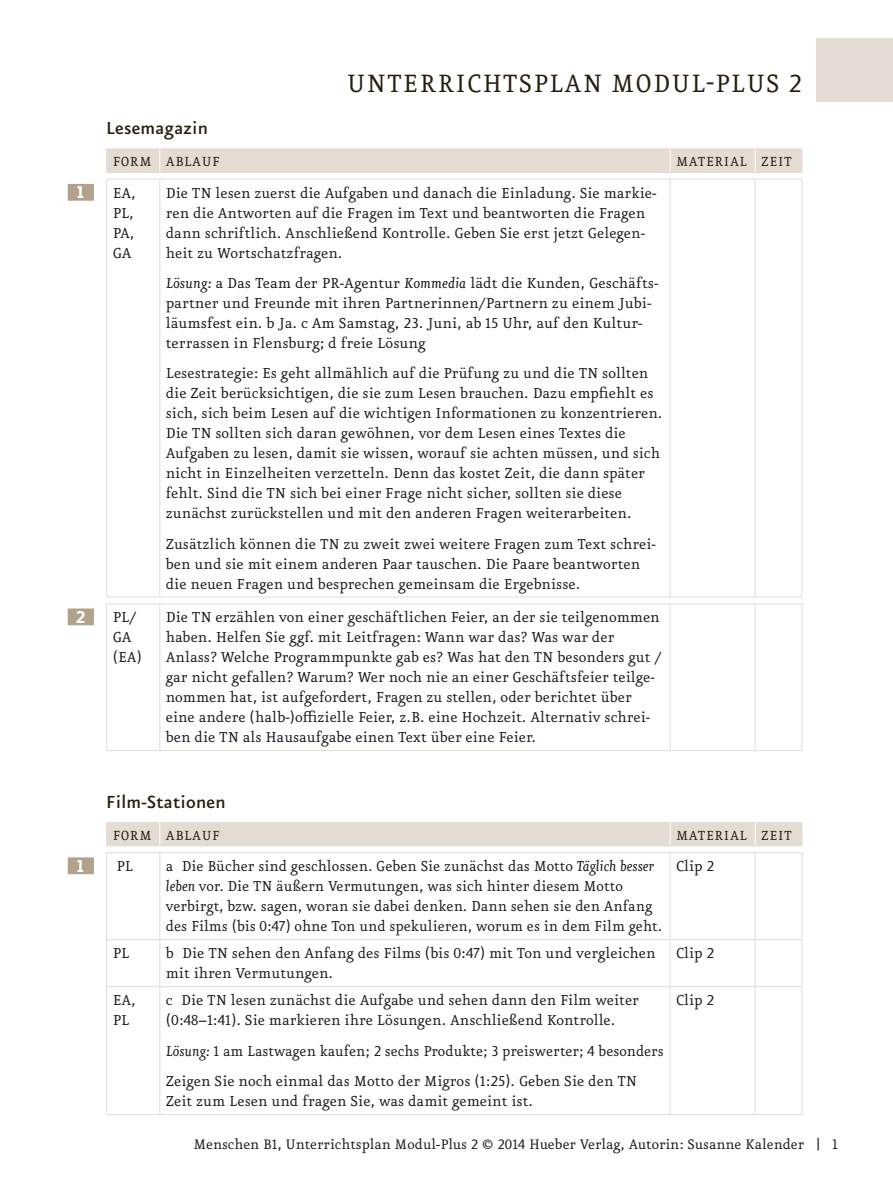
<style>
.page{position:relative;width:893px;height:1191px;background:#fff}
.page>*{position:absolute;margin:0;border:0;box-sizing:border-box;transform-origin:0 0}
.t1{font:30px "Eureka Pro";letter-spacing:.04em;color:#271d0d}
.t2{font:500 21px "Eureka Sans Pro";letter-spacing:.01em;color:#271d0d}
.t3{font:700 20.55px "Eureka Sans Pro";color:#fff}
.t4{font:17.25px/20px "Eureka Pro";color:#1a171c}
.t5{font:16.5px "Eureka Pro";color:#1a171c}
.t6{font:15.75px "Eureka Pro";letter-spacing:.035em;color:#271d0d}
.s1{font-style:italic}
.s2{font-size:12.9px}
.s3{font-family:"Eureka Sans Pro"}
</style>
<div class="page">
<div style="left:816px;top:38px;width:77px;height:64px;background:#e4dcd2"></div>
<hr style="left:106px;top:148px;width:54px;height:1px;background:#e4dcd2">
<div style="left:106px;top:149px;width:696px;height:23px;background:#e4dcd2"></div>
<hr style="left:160px;top:148px;width:510px;height:1px;background:#e4dcd2">
<hr style="left:670px;top:148px;width:132px;height:1px;background:#e4dcd2">
<hr style="left:106px;top:172px;width:564px;height:1px;background:#e4dcd2">
<hr style="left:670px;top:172px;width:132px;height:1px;background:#e4dcd2">
<hr style="left:159px;top:179px;width:1px;height:417px;background:#e4dcd2">
<hr style="left:670px;top:179px;width:1px;height:417px;background:#e4dcd2">
<hr style="left:755px;top:179px;width:1px;height:417px;background:#e4dcd2">
<hr style="left:106px;top:179px;width:54px;height:1px;background:#e4dcd2">
<hr style="left:106px;top:179px;width:1px;height:417px;background:#e4dcd2">
<hr style="left:160px;top:179px;width:510px;height:1px;background:#e4dcd2">
<hr style="left:670px;top:179px;width:132px;height:1px;background:#e4dcd2">
<hr style="left:801px;top:179px;width:1px;height:417px;background:#e4dcd2">
<hr style="left:106px;top:596px;width:564px;height:1px;background:#e4dcd2">
<hr style="left:670px;top:596px;width:132px;height:1px;background:#e4dcd2">
<hr style="left:159px;top:604px;width:1px;height:146px;background:#e4dcd2">
<hr style="left:670px;top:604px;width:1px;height:146px;background:#e4dcd2">
<hr style="left:755px;top:604px;width:1px;height:146px;background:#e4dcd2">
<hr style="left:160px;top:750px;width:510px;height:1px;background:#e4dcd2">
<hr style="left:670px;top:750px;width:85px;height:1px;background:#e4dcd2">
<hr style="left:160px;top:603px;width:510px;height:1px;background:#e4dcd2">
<hr style="left:670px;top:603px;width:132px;height:1px;background:#e4dcd2">
<hr style="left:801px;top:604px;width:1px;height:146px;background:#e4dcd2">
<hr style="left:755px;top:750px;width:47px;height:1px;background:#e4dcd2">
<hr style="left:106px;top:603px;width:54px;height:1px;background:#e4dcd2">
<hr style="left:106px;top:604px;width:1px;height:146px;background:#e4dcd2">
<hr style="left:106px;top:750px;width:54px;height:1px;background:#e4dcd2">
<div style="left:106px;top:822px;width:696px;height:23px;background:#e4dcd2"></div>
<hr style="left:160px;top:822px;width:510px;height:1px;background:#e4dcd2">
<hr style="left:670px;top:822px;width:132px;height:1px;background:#e4dcd2">
<hr style="left:106px;top:845px;width:564px;height:1px;background:#e4dcd2">
<hr style="left:670px;top:845px;width:132px;height:1px;background:#e4dcd2">
<hr style="left:159px;top:853px;width:1px;height:86px;background:#e4dcd2">
<hr style="left:670px;top:853px;width:1px;height:86px;background:#e4dcd2">
<hr style="left:755px;top:853px;width:1px;height:86px;background:#e4dcd2">
<hr style="left:160px;top:939px;width:510px;height:1px;background:#e4dcd2">
<hr style="left:159px;top:940px;width:1px;height:46px;background:#e4dcd2">
<hr style="left:670px;top:939px;width:85px;height:1px;background:#e4dcd2">
<hr style="left:670px;top:940px;width:1px;height:46px;background:#e4dcd2">
<hr style="left:755px;top:940px;width:1px;height:46px;background:#e4dcd2">
<hr style="left:160px;top:986px;width:510px;height:1px;background:#e4dcd2">
<hr style="left:159px;top:987px;width:1px;height:127px;background:#e4dcd2">
<hr style="left:670px;top:986px;width:85px;height:1px;background:#e4dcd2">
<hr style="left:670px;top:987px;width:1px;height:127px;background:#e4dcd2">
<hr style="left:755px;top:987px;width:1px;height:127px;background:#e4dcd2">
<hr style="left:160px;top:1114px;width:510px;height:1px;background:#e4dcd2">
<hr style="left:670px;top:1114px;width:85px;height:1px;background:#e4dcd2">
<hr style="left:160px;top:852px;width:510px;height:1px;background:#e4dcd2">
<hr style="left:670px;top:852px;width:132px;height:1px;background:#e4dcd2">
<hr style="left:801px;top:853px;width:1px;height:86px;background:#e4dcd2">
<hr style="left:755px;top:939px;width:47px;height:1px;background:#e4dcd2">
<hr style="left:801px;top:940px;width:1px;height:46px;background:#e4dcd2">
<hr style="left:755px;top:986px;width:47px;height:1px;background:#e4dcd2">
<hr style="left:801px;top:987px;width:1px;height:127px;background:#e4dcd2">
<hr style="left:755px;top:1114px;width:47px;height:1px;background:#e4dcd2">
<hr style="left:106px;top:852px;width:54px;height:1px;background:#e4dcd2">
<hr style="left:106px;top:853px;width:1px;height:86px;background:#e4dcd2">
<hr style="left:106px;top:939px;width:54px;height:1px;background:#e4dcd2">
<hr style="left:106px;top:940px;width:1px;height:46px;background:#e4dcd2">
<hr style="left:106px;top:986px;width:54px;height:1px;background:#e4dcd2">
<hr style="left:106px;top:987px;width:1px;height:127px;background:#e4dcd2">
<hr style="left:106px;top:1114px;width:54px;height:1px;background:#e4dcd2">
<div style="left:68px;top:184px;width:26px;height:17px;background:#b1a28d"></div>
<div style="left:68px;top:608px;width:26px;height:17px;background:#b1a28d"></div>
<div style="left:68px;top:857px;width:26px;height:17px;background:#b1a28d"></div>
<p class="t3" style="left:77px;top:179px;width:9px">1</p>
<p class="t3" style="left:75px;top:604px;width:12px">2</p>
<p class="t3" style="left:77px;top:853px;width:9px">1</p>
<h1 class="t1" style="left:347px;top:72px;width:457px">UNTERRICHTSPLAN MODUL-PLUS 2</h1>
<p class="t2" style="left:106px;top:120px;width:103px">Lesemagazin</p>
<p class="t6" style="left:113px;top:156px;width:108px">FORM ABLAUF</p>
<p class="t6" style="left:676px;top:156px;width:117px">MATERIAL ZEIT</p>
<p class="t4" style="left:113px;top:184px;width:25px;text-align:justify">EA, PL, PA, GA</p>
<p class="t4" style="left:166px;top:184px;width:492px">Die TN lesen zuerst die Aufgaben und danach die Einladung. Sie markie&shy;ren die Antworten auf die Fragen im Text und beantworten die Fragen dann schriftlich. Anschließend Kontrolle. Geben Sie erst jetzt Gelegen&shy;heit zu Wortschatzfragen.</p>
<p class="t4" style="left:166px;top:275px;width:494px"><span class="s1">Lösung:</span> a Das Team der PR-Agentur <span class="s1">Kommedia</span> lädt die Kunden, Geschäfts&shy;partner und Freunde mit ihren Partnerinnen/Partnern zu einem Jubi&shy;läumsfest ein. b Ja. c Am Samstag, 23. Juni, ab 15 Uhr, auf den Kultur&shy;terrassen in Flensburg; d freie Lösung</p>
<p class="t4" style="left:166px;top:365px;width:498px">Lesestrategie: Es geht allmählich auf die Prüfung zu und die TN sollten die Zeit berücksichtigen, die sie zum Lesen brauchen. Dazu empfiehlt es sich, sich beim Lesen auf die wichtigen Informationen zu konzentrieren.<br>Die TN sollten sich daran gewöhnen, vor dem Lesen eines Textes die Aufgaben zu lesen, damit sie wissen, worauf sie achten müssen, und sich nicht in Einzelheiten verzetteln. Denn das kostet Zeit, die dann später fehlt. Sind die TN sich bei einer Frage nicht sicher, sollten sie diese zunächst zurückstellen und mit den anderen Fragen weiterarbeiten.</p>
<p class="t4" style="left:166px;top:535px;width:492px">Zusätzlich können die TN zu zweit zwei weitere Fragen zum Text schrei&shy;ben und sie mit einem anderen Paar tauschen. Die Paare beantworten die neuen Fragen und besprechen gemeinsam die Ergebnisse.</p>
<p class="t4" style="left:113px;top:609px;width:31px">PL/<br>GA (EA)</p>
<p class="t4" style="left:166px;top:609px;width:497px">Die TN erzählen von einer geschäftlichen Feier, an der sie teilgenommen haben. Helfen Sie ggf. mit Leitfragen: Wann war das? Was war der Anlass? Welche Programmpunkte gab es? Was hat den TN besonders gut / gar nicht gefallen? Warum? Wer noch nie an einer Geschäftsfeier teilge&shy;nommen hat, ist aufgefordert, Fragen zu stellen, oder berichtet über eine andere (halb-)offizielle Feier, z.B. eine Hochzeit. Alternativ schrei&shy;ben die TN als Hausaufgabe einen Text über eine Feier.</p>
<p class="t2" style="left:106px;top:794px;width:121px">Film-Stationen</p>
<p class="t6" style="left:113px;top:829px;width:108px">FORM ABLAUF</p>
<p class="t6" style="left:676px;top:829px;width:117px">MATERIAL ZEIT</p>
<p class="t4" style="left:117px;top:858px;width:18px">PL</p>
<p class="t4" style="left:166px;top:858px;width:498px">a Die Bücher sind geschlossen. Geben Sie zunächst das Motto <span class="s1">Täglich besser leben</span> vor. Die TN äußern Vermutungen, was sich hinter diesem Motto verbirgt, bzw. sagen, woran sie dabei denken. Dann sehen sie den Anfang des Films (bis 0:47) ohne Ton und spekulieren, worum es in dem Film geht.</p>
<p class="t4" style="left:676px;top:858px;width:40px">Clip 2</p>
<p class="t4" style="left:113px;top:944px;width:18px">PL</p>
<p class="t4" style="left:166px;top:944px;width:491px">b Die TN sehen den Anfang des Films (bis 0:47) mit Ton und vergleichen mit ihren Vermutungen.</p>
<p class="t4" style="left:676px;top:944px;width:40px">Clip 2</p>
<p class="t4" style="left:113px;top:991px;width:25px">EA,<br>PL</p>
<p class="t4" style="left:166px;top:991px;width:475px">c Die TN lesen zunächst die Aufgabe und sehen dann den Film weiter (0:48–1:41). Sie markieren ihre Lösungen. Anschließend Kontrolle.</p>
<p class="t4" style="left:166px;top:1037px;width:499px;line-height:30.5px"><span class="s1">Lösung:</span> 1 am Lastwagen kaufen; 2 sechs Produkte; 3 preiswerter; 4 besonders<br>Zeigen Sie noch einmal das Motto der Migros (1:25). Geben Sie den TN</p>
<p class="t4" style="left:166px;top:1092px;width:369px">Zeit zum Lesen und fragen Sie, was damit gemeint ist.</p>
<p class="t4" style="left:676px;top:992px;width:40px">Clip 2</p>
<p class="t5" style="left:193px;top:1138px;width:646px">Menschen B1, Unterrichtsplan Modul-Plus 2 © 2014 Hueber Verlag, Autorin: Susanne Kalender <span class="s2">|</span> <span class="s3">1</span></p>
</div>
